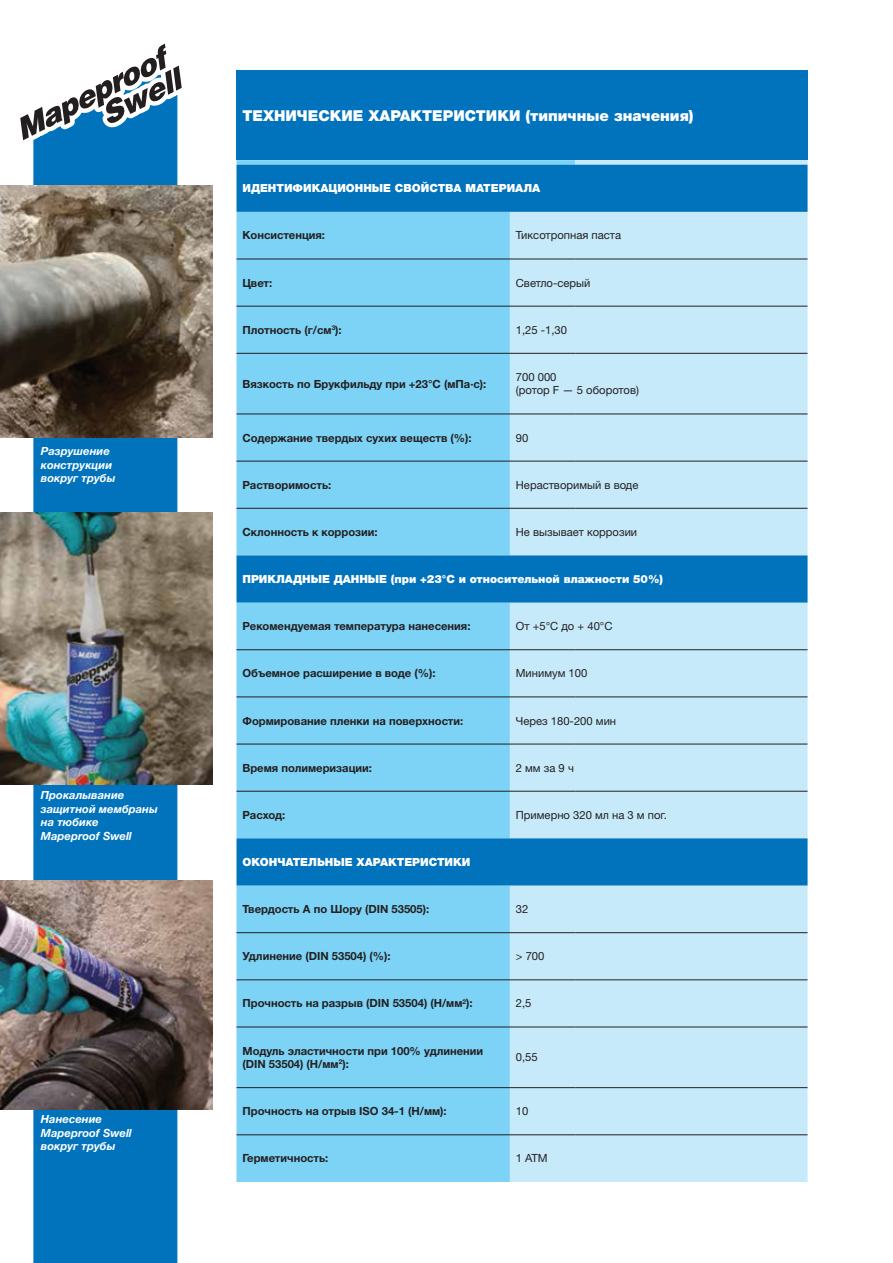
<style>
.page{position:relative;width:893px;height:1263px;background:#fff}
.page>*{position:absolute;margin:0;border:0;box-sizing:border-box;transform-origin:0 0}
.t1{font:900 15px "Helvetica Neue LTW1 G";color:#fff}
.t2{font:700 11.25px/13.5px "Helvetica Neue LTW1 G";color:#231f20}
.t3{font:11.25px "Helvetica Neue LTW1 G";color:#231f20}
.заголовок{font:italic 700 11.25px "Helvetica Neue LTW1 G";color:#fff}
.t4{font:900 11.25px "Helvetica Neue LTW1 G";color:#fff}
</style>
<div class="page">
<div style="left:33px;top:438px;width:144px;height:825px;background:#0073bc"></div>
<div style="left:236px;top:70px;width:571px;height:90px;background:#0073bc"></div>
<div style="left:236px;top:160px;width:274px;height:1022px;background:#7cd3f6"></div>
<div style="left:510px;top:160px;width:297px;height:1022px;background:#c6eafa"></div>
<svg style="left:236px;top:165px;width:571px;height:720px;background:#81c8eb"></svg>
<hr style="left:236px;top:259px;width:274px;height:1px;background:#231f20">
<hr style="left:510px;top:259px;width:65px;height:1px;background:#231f20">
<hr style="left:575px;top:259px;width:232px;height:1px;background:#231f20">
<hr style="left:236px;top:306px;width:274px;height:1px;background:#231f20">
<hr style="left:510px;top:306px;width:65px;height:1px;background:#231f20">
<hr style="left:575px;top:306px;width:232px;height:1px;background:#231f20">
<hr style="left:236px;top:353px;width:274px;height:1px;background:#231f20">
<hr style="left:510px;top:353px;width:65px;height:1px;background:#231f20">
<hr style="left:575px;top:353px;width:232px;height:1px;background:#231f20">
<hr style="left:236px;top:414px;width:274px;height:1px;background:#231f20">
<hr style="left:510px;top:414px;width:65px;height:1px;background:#231f20">
<hr style="left:575px;top:414px;width:232px;height:1px;background:#231f20">
<hr style="left:236px;top:461px;width:274px;height:1px;background:#231f20">
<hr style="left:510px;top:461px;width:65px;height:1px;background:#231f20">
<hr style="left:575px;top:461px;width:232px;height:1px;background:#231f20">
<hr style="left:236px;top:508px;width:274px;height:1px;background:#231f20">
<hr style="left:510px;top:508px;width:65px;height:1px;background:#231f20">
<hr style="left:575px;top:508px;width:232px;height:1px;background:#231f20">
<hr style="left:236px;top:649px;width:274px;height:1px;background:#231f20">
<hr style="left:510px;top:649px;width:65px;height:1px;background:#231f20">
<hr style="left:575px;top:649px;width:232px;height:1px;background:#231f20">
<hr style="left:236px;top:697px;width:274px;height:1px;background:#231f20">
<hr style="left:510px;top:697px;width:65px;height:1px;background:#231f20">
<hr style="left:575px;top:697px;width:232px;height:1px;background:#231f20">
<hr style="left:236px;top:744px;width:274px;height:1px;background:#231f20">
<hr style="left:510px;top:744px;width:65px;height:1px;background:#231f20">
<hr style="left:575px;top:744px;width:232px;height:1px;background:#231f20">
<hr style="left:236px;top:791px;width:274px;height:1px;background:#231f20">
<hr style="left:510px;top:791px;width:65px;height:1px;background:#231f20">
<hr style="left:575px;top:791px;width:232px;height:1px;background:#231f20">
<hr style="left:236px;top:932px;width:274px;height:1px;background:#231f20">
<hr style="left:510px;top:932px;width:65px;height:1px;background:#231f20">
<hr style="left:575px;top:932px;width:232px;height:1px;background:#231f20">
<hr style="left:236px;top:979px;width:274px;height:1px;background:#231f20">
<hr style="left:510px;top:979px;width:65px;height:1px;background:#231f20">
<hr style="left:575px;top:979px;width:232px;height:1px;background:#231f20">
<hr style="left:236px;top:1027px;width:274px;height:1px;background:#231f20">
<hr style="left:510px;top:1027px;width:65px;height:1px;background:#231f20">
<hr style="left:575px;top:1027px;width:232px;height:1px;background:#231f20">
<hr style="left:236px;top:1087px;width:274px;height:1px;background:#231f20">
<hr style="left:510px;top:1087px;width:65px;height:1px;background:#231f20">
<hr style="left:575px;top:1087px;width:232px;height:1px;background:#231f20">
<hr style="left:236px;top:1134px;width:274px;height:1px;background:#231f20">
<hr style="left:510px;top:1134px;width:65px;height:1px;background:#231f20">
<hr style="left:575px;top:1134px;width:232px;height:1px;background:#231f20">
<img style="left:0;top:186px;width:213px;height:252px">
<img style="left:0;top:513px;width:213px;height:272px">
<img style="left:0;top:880px;width:213px;height:229px">
<svg style="left:11px;top:43px;width:183px;height:300px"></svg>
<p class="заголовок" style="left:41px;top:444px;width:70px">Разрушение</p>
<p class="заголовок" style="left:41px;top:458px;width:73px">конструкции</p>
<p class="заголовок" style="left:41px;top:471px;width:76px">вокруг трубы</p>
<p class="заголовок" style="left:41px;top:788px;width:85px">Прокалывание</p>
<p class="заголовок" style="left:41px;top:802px;width:118px">защитной мембраны</p>
<p class="заголовок" style="left:41px;top:815px;width:59px">на тюбике</p>
<p class="заголовок" style="left:41px;top:829px;width:92px">Mapeproof Swell</p>
<p class="заголовок" style="left:41px;top:1112px;width:63px">Нанесение</p>
<p class="заголовок" style="left:41px;top:1126px;width:92px">Mapeproof Swell</p>
<p class="заголовок" style="left:41px;top:1139px;width:76px">вокруг трубы</p>
<p class="t1" style="left:242px;top:106px;width:453px">ТЕХНИЧЕСКИЕ ХАРАКТЕРИСТИКИ (типичные значения)</p>
<p class="t4" style="left:242px;top:181px;width:299px">ИДЕНТИФИКАЦИОННЫЕ СВОЙСТВА МАТЕРИАЛА</p>
<p class="t2" style="left:242px;top:229px;width:84px">Консистенция:</p>
<p class="t3" style="left:516px;top:228px;width:107px">Тиксотропная паста</p>
<p class="t2" style="left:242px;top:276px;width:31px">Цвет:</p>
<p class="t3" style="left:516px;top:276px;width:76px">Светло-серый</p>
<p class="t2" style="left:242px;top:323px;width:101px">Плотность (г/см<sup>3</sup>):</p>
<p class="t3" style="left:516px;top:323px;width:53px">1,25 -1,30</p>
<p class="t2" style="left:242px;top:377px;width:245px">Вязкость по Брукфильду при +23°С (мПа·с):</p>
<p class="t3" style="left:516px;top:370px;width:42px">700 000</p>
<p class="t3" style="left:516px;top:383px;width:125px">(ротор F — 5 оборотов)</p>
<p class="t2" style="left:242px;top:431px;width:231px">Содержание твердых сухих веществ (%):</p>
<p class="t3" style="left:516px;top:431px;width:14px">90</p>
<p class="t2" style="left:242px;top:478px;width:90px">Растворимость:</p>
<p class="t3" style="left:516px;top:478px;width:124px">Нерастворимый в воде</p>
<p class="t2" style="left:242px;top:525px;width:137px">Склонность к коррозии:</p>
<p class="t3" style="left:516px;top:525px;width:123px">Не вызывает коррозии</p>
<p class="t4" style="left:242px;top:572px;width:422px">ПРИКЛАДНЫЕ ДАННЫЕ (при +23°С и относительной влажности 50%)</p>
<p class="t2" style="left:242px;top:619px;width:230px">Рекомендуемая температура нанесения:</p>
<p class="t3" style="left:516px;top:619px;width:98px">От +5°С до + 40°С</p>
<p class="t2" style="left:242px;top:666px;width:195px">Объемное расширение в воде (%):</p>
<p class="t3" style="left:516px;top:666px;width:73px">Минимум 100</p>
<p class="t2" style="left:242px;top:714px;width:222px">Формирование пленки на поверхности:</p>
<p class="t3" style="left:516px;top:713px;width:102px">Через 180-200 мин</p>
<p class="t2" style="left:242px;top:761px;width:131px">Время полимеризации:</p>
<p class="t3" style="left:516px;top:761px;width:60px">2 мм за 9 ч</p>
<p class="t2" style="left:242px;top:808px;width:44px">Расход:</p>
<p class="t3" style="left:516px;top:808px;width:153px">Примерно 320 мл на 3 м пог.</p>
<p class="t4" style="left:242px;top:855px;width:229px">ОКОНЧАТЕЛЬНЫЕ ХАРАКТЕРИСТИКИ</p>
<p class="t2" style="left:242px;top:902px;width:188px">Твердость A по Шору (DIN 53505):</p>
<p class="t3" style="left:516px;top:902px;width:14px">32</p>
<p class="t2" style="left:242px;top:949px;width:150px">Удлинение (DIN 53504) (%):</p>
<p class="t3" style="left:516px;top:949px;width:30px">&gt; 700</p>
<p class="t2" style="left:242px;top:996px;width:232px">Прочность на разрыв (DIN 53504) (Н/мм<sup>2</sup>):</p>
<p class="t3" style="left:516px;top:996px;width:17px">2,5</p>
<p class="t2" style="left:242px;top:1044px;width:242px">Модуль эластичности при 100% удлинении (DIN 53504) (Н/мм<sup>2</sup>):</p>
<p class="t3" style="left:516px;top:1050px;width:23px">0,55</p>
<p class="t2" style="left:242px;top:1104px;width:206px">Прочность на отрыв ISO 34-1 (Н/мм):</p>
<p class="t3" style="left:516px;top:1104px;width:14px">10</p>
<p class="t2" style="left:242px;top:1151px;width:87px">Герметичность:</p>
<p class="t3" style="left:516px;top:1151px;width:33px">1 АТМ</p>
</div>
